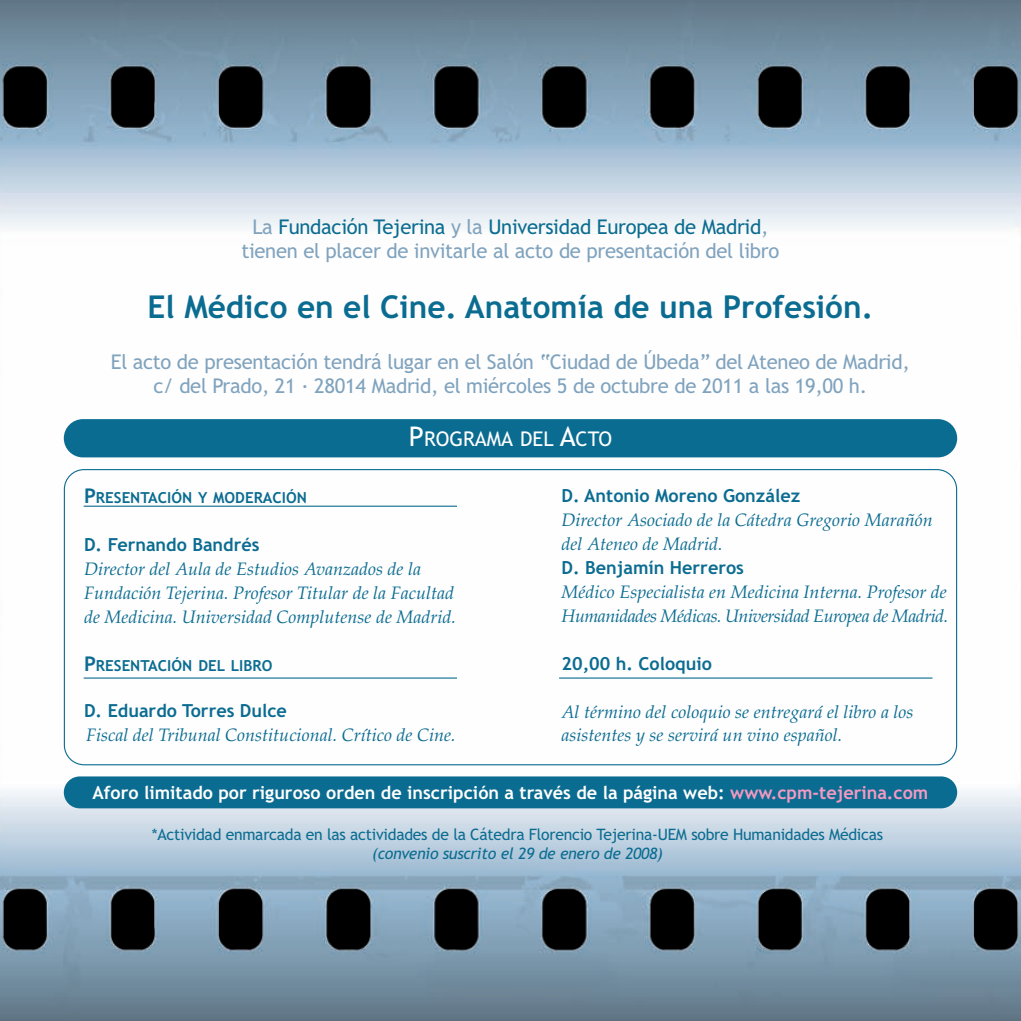
<style>
.page{position:relative;width:1021px;height:1021px;background:#fff}
.page>*{position:absolute;margin:0;border:0;box-sizing:border-box;transform-origin:0 0}
.t1{font:700 31.5px "Trebuchet MS";color:#0b6c91}
.t2{font:20.25px/24.3px "Trebuchet MS";letter-spacing:-.015em;color:#80a3be;text-align:center}
.t3{font:20.25px "Trebuchet MS";color:#fff}
.t4{font:italic 18px/23.8px "Palatino";color:#0b6c91}
.t5{font:700 18px "Trebuchet MS";color:#0b6c91}
.t6{font:italic 18px/23.8px "Palatino";letter-spacing:-.025em;color:#0b6c91}
.t7{font:700 18px "Trebuchet MS";color:#fff}
.t8{font:15.75px "Trebuchet MS";letter-spacing:-.015em;color:#0b6c91}
.t9{font:italic 15.75px "Trebuchet MS";letter-spacing:-.015em;color:#0b6c91}
.t10{font:700 15.3px "Trebuchet MS";color:#0b6c91}
.s1{color:#0b6c91}
.s2{font-size:27px}
.s3{font-size:20.25px}
.s4{color:#f499c2}
</style>
<div class="page">
<img style="left:0;top:0;width:1020px;height:1020px">
<div style="left:64px;top:419px;width:893px;height:38px;background:#0b6c91;border-radius:19px"></div>
<div style="left:64px;top:776px;width:893px;height:32px;background:#0b6c91;border-radius:16px"></div>
<div style="left:64px;top:469px;width:893px;height:296px;border:2px solid #0b6c91;border-radius:20px"></div>
<hr style="left:84px;top:505px;width:373px;height:2px;background:#0b6c91">
<hr style="left:84px;top:677px;width:373px;height:1px;background:#0b6c91">
<hr style="left:559px;top:677px;width:373px;height:1px;background:#0b6c91">
<p class="t2" style="left:241px;top:216px;width:539px">La <span class="s1">Fundación Tejerina</span> y la <span class="s1">Universidad Europea de Madrid</span>, tienen el placer de invitarle al acto de presentación del libro</p>
<h1 class="t1" style="left:148px;top:294px;width:727px">El Médico en el Cine. Anatomía de una Profesión.</h1>
<p class="t2" style="left:111px;top:351px;width:800px">El acto de presentación tendrá lugar en el Salón “Ciudad de Úbeda” del Ateneo de Madrid, c/ del Prado, 21 · 28014 Madrid, el miércoles 5 de octubre de 2011 a las 19,00 h.</p>
<p class="t3" style="left:409px;top:431px;width:204px"><span class="s2">P</span>ROGRAMA DEL <span class="s2">A</span>CTO</p>
<p class="t10" style="left:84px;top:491px;width:224px"><span class="s3">P</span>RESENTACIÓN Y MODERACIÓN</p>
<p class="t5" style="left:84px;top:538px;width:177px">D. Fernando Bandrés</p>
<p class="t4" style="left:84px;top:559px;width:373px">Director del Aula de Estudios Avanzados de la<br>Fundación Tejerina. Profesor Titular de la Facultad de Medicina. Universidad Complutense de Madrid.</p>
<p class="t10" style="left:84px;top:659px;width:190px"><span class="s3">P</span>RESENTACIÓN DEL LIBRO</p>
<p class="t5" style="left:84px;top:703px;width:204px">D. Eduardo Torres Dulce</p>
<p class="t4" style="left:86px;top:725px;width:371px">Fiscal del Tribunal Constitucional. Crítico de Cine.</p>
<p class="t5" style="left:561px;top:488px;width:240px">D. Antonio Moreno González</p>
<p class="t4" style="left:561px;top:510px;width:372px">Director Asociado de la Cátedra Gregorio Marañón del Ateneo de Madrid.</p>
<p class="t5" style="left:561px;top:560px;width:184px">D. Benjamín Herreros</p>
<p class="t6" style="left:561px;top:582px;width:388px">Médico Especialista en Medicina Interna. Profesor de<br>Humanidades Médicas. Universidad Europea de Madrid.</p>
<p class="t5" style="left:561px;top:656px;width:152px">20,00 h. Coloquio</p>
<p class="t4" style="left:561px;top:701px;width:353px">Al término del coloquio se entregará el libro a los asistentes y se servirá un vino español.</p>
<p class="t7" style="left:93px;top:785px;width:837px">Aforo limitado por riguroso orden de inscripción a través de la página web: <span class="s4">www.cpm-tejerina.com</span></p>
<p class="t8" style="left:152px;top:828px;width:732px">*Actividad enmarcada en las actividades de la Cátedra Florencio Tejerina-UEM sobre Humanidades Médicas</p>
<p class="t9" style="left:372px;top:844px;width:292px">(convenio suscrito el 29 de enero de 2008)</p>
</div>
